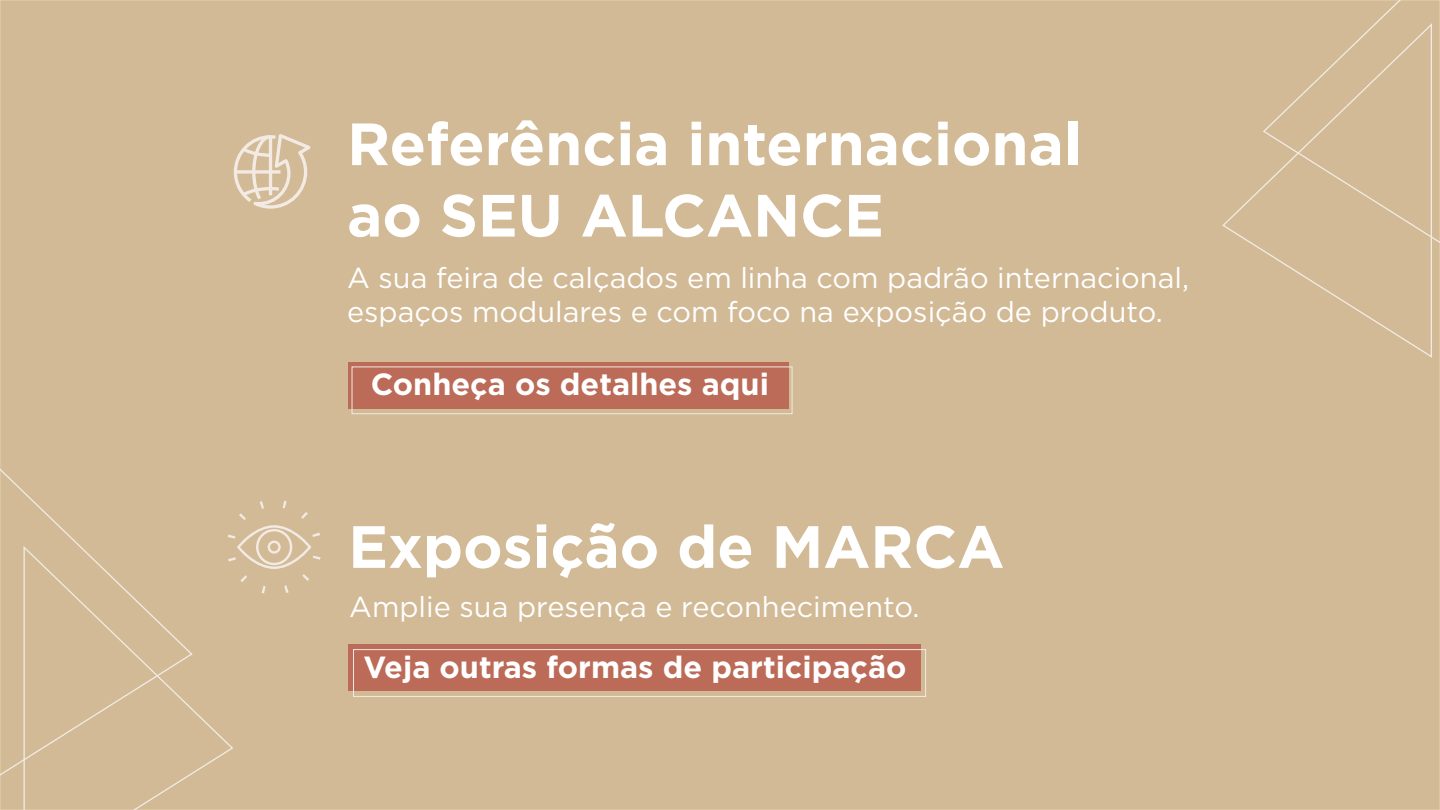
<style>
.page{position:relative;width:1440px;height:810px;background:#d1ba95}
.page>*{position:absolute;margin:0;border:0;box-sizing:border-box;transform-origin:0 0}
.t1{font:700 59.55px/71.5px "Gotham";color:#fff}
.t2{font:700 30.6px "Gotham";color:#fff}
.t3{font:28.88px/34.7px "Gotham";color:#fff}
</style>
<div class="page">
<svg style="left:0;top:451px;width:79px;height:337px"></svg>
<svg style="left:22px;top:545px;width:212px;height:265px"></svg>
<svg style="left:1262px;top:0;width:178px;height:265px"></svg>
<svg style="left:1222px;top:23px;width:211px;height:335px"></svg>
<div style="left:348px;top:362px;width:440px;height:47px;background:#bb6b57"></div>
<div style="left:348px;top:644px;width:572px;height:47px;background:#bb6b57"></div>
<div style="left:353px;top:649px;width:573px;height:48px;border:1px solid #f2eae3"></div>
<div style="left:352px;top:367px;width:440px;height:47px;border:1px solid #f2eae3"></div>
<svg style="left:228px;top:501px;width:93px;height:92px"></svg>
<svg style="left:233px;top:134px;width:78px;height:75px"></svg>
<h1 class="t1" style="left:347px;top:108px;width:736px">Referência internacional ao SEU ALCANCE</h1>
<p class="t3" style="left:347px;top:260px;width:843px">A sua feira de calçados em linha com padrão internacional, espaços modulares e com foco na exposição de produto.</p>
<p class="t2" style="left:371px;top:364px;width:400px">Conheça os detalhes aqui</p>
<h1 class="t1" style="left:348px;top:511px;width:658px">Exposição de MARCA</h1>
<p class="t3" style="left:349px;top:589px;width:572px">Amplie sua presença e reconhecimento.</p>
<p class="t2" style="left:363px;top:647px;width:544px">Veja outras formas de participação</p>
</div>
